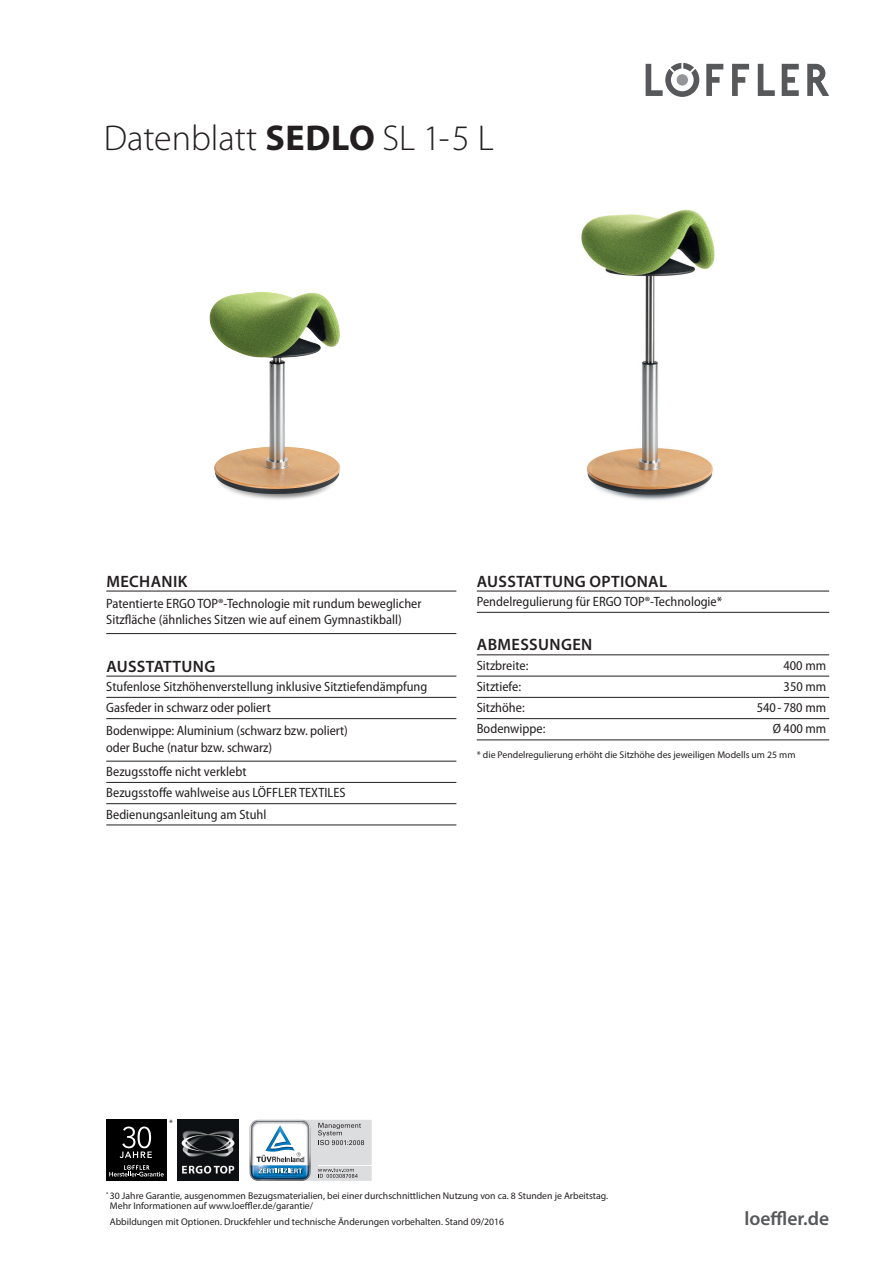
<style>
.page{position:relative;width:893px;height:1263px;background:#fff}
.page>*{position:absolute;margin:0;border:0;box-sizing:border-box;transform-origin:0 0}
.t1{font:300 36px "Myriad Pro";color:#231f20}
.t2{font:600 19.5px "Myriad Pro";color:#57585a}
.t3{font:600 16.5px "Myriad Pro";letter-spacing:.02em;color:#231f20}
.t4{font:semi-condensed 13.5px/21.3px "Myriad Pro";color:#231f20}
.t5{font:9.75px/10.5px "Myriad Pro";color:#231f20}
.t6{font:9.3px "Myriad Pro";color:#231f20}
.s1{font-weight:700}
</style>
<div class="page">
<img style="left:476px;top:78px;width:354px;height:514px">
<hr style="left:106px;top:697px;width:350px;height:1px;background:#231f20">
<hr style="left:106px;top:718px;width:350px;height:1px;background:#231f20">
<hr style="left:106px;top:761px;width:350px;height:1px;background:#231f20">
<hr style="left:106px;top:782px;width:350px;height:1px;background:#231f20">
<hr style="left:106px;top:803px;width:350px;height:1px;background:#231f20">
<hr style="left:106px;top:825px;width:350px;height:1px;background:#231f20">
<hr style="left:106px;top:591px;width:350px;height:1px;background:#231f20">
<hr style="left:106px;top:633px;width:350px;height:1px;background:#231f20">
<hr style="left:106px;top:676px;width:350px;height:1px;background:#231f20">
<hr style="left:477px;top:740px;width:352px;height:1px;background:#231f20">
<hr style="left:477px;top:676px;width:352px;height:1px;background:#231f20">
<hr style="left:477px;top:697px;width:352px;height:1px;background:#231f20">
<hr style="left:477px;top:718px;width:352px;height:1px;background:#231f20">
<hr style="left:477px;top:654px;width:352px;height:1px;background:#231f20">
<hr style="left:477px;top:591px;width:352px;height:1px;background:#231f20">
<hr style="left:477px;top:612px;width:352px;height:1px;background:#231f20">
<img style="left:209px;top:292px;width:132px;height:208px">
<svg style="left:249px;top:1119px;width:123px;height:62px"></svg>
<img style="left:177px;top:1120px;width:62px;height:61px">
<div style="left:106px;top:1120px;width:60px;height:61px;background:#000"></div>
<svg style="left:120px;top:1126px;width:32px;height:32px"></svg>
<svg style="left:109px;top:1165px;width:55px;height:11px"></svg>
<svg style="left:706px;top:64px;width:17px;height:32px"></svg>
<svg style="left:732px;top:64px;width:17px;height:32px"></svg>
<svg style="left:782px;top:64px;width:17px;height:32px"></svg>
<svg style="left:807px;top:64px;width:22px;height:32px"></svg>
<svg style="left:646px;top:63px;width:53px;height:34px"></svg>
<svg style="left:758px;top:64px;width:17px;height:32px"></svg>
<h1 class="t1" style="left:104px;top:117px;width:392px">Datenblatt <span class="s1">SEDLO</span> SL 1-5 L</h1>
<p class="t3" style="left:106px;top:571px;width:82px">MECHANIK</p>
<p class="t4" style="left:106px;top:595px;width:317px;line-height:16.5px">Patentierte ERGO TOP®-Technologie mit rundum beweglicher<br>Sitzfläche (ähnliches Sitzen wie auf einem Gymnastikball)</p>
<p class="t3" style="left:106px;top:656px;width:110px">AUSSTATTUNG</p>
<p class="t4" style="left:106px;top:676px;width:323px">Stufenlose Sitzhöhenverstellung inklusive Sitztiefendämpfung<br>Gasfeder in schwarz oder poliert</p>
<p class="t4" style="left:106px;top:722px;width:243px;line-height:16.5px">Bodenwippe: Aluminium (schwarz bzw. poliert) oder Buche (natur bzw. schwarz)</p>
<p class="t4" style="left:106px;top:761px;width:241px">Bezugsstoffe nicht verklebt<br>Bezugsstoffe wahlweise aus LÖFFLER TEXTILES<br>Bedienungsanleitung am Stuhl</p>
<p class="t3" style="left:477px;top:571px;width:192px">AUSSTATTUNG OPTIONAL</p>
<p class="t4" style="left:477px;top:590px;width:247px">Pendelregulierung für ERGO TOP®-Technologie*</p>
<p class="t3" style="left:477px;top:634px;width:117px">ABMESSUNGEN</p>
<p class="t4" style="left:477px;top:654px;width:53px">Sitzbreite:</p>
<p class="t4" style="left:783px;top:654px;width:44px">400 mm</p>
<p class="t4" style="left:477px;top:676px;width:46px">Sitztiefe:</p>
<p class="t4" style="left:784px;top:676px;width:44px">350 mm</p>
<p class="t4" style="left:477px;top:697px;width:49px">Sitzhöhe:</p>
<p class="t4" style="left:757px;top:697px;width:71px">540 - 780 mm</p>
<p class="t4" style="left:477px;top:718px;width:70px">Bodenwippe:</p>
<p class="t4" style="left:773px;top:718px;width:55px">Ø 400 mm</p>
<p class="t5" style="left:477px;top:749px;width:320px">* die Pendelregulierung erhöht die Sitzhöhe des jeweiligen Modells um 25 mm</p>
<p class="t6" style="left:169px;top:1117px;width:5px">*</p>
<p class="t5" style="left:110px;top:1190px;width:500px;text-indent:-4px"><sup>*</sup> 30 Jahre Garantie, ausgenommen Bezugsmaterialien, bei einer durchschnittlichen Nutzung von ca. 8 Stunden je Arbeitstag.<br>Mehr Informationen auf www.loeffler.de/garantie/</p>
<p class="t5" style="left:110px;top:1216px;width:396px">Abbildungen mit Optionen. Druckfehler und technische Änderungen vorbehalten. Stand 09/2016</p>
<h2 class="t2" style="left:744px;top:1206px;width:86px">loeffler.de</h2>
</div>
